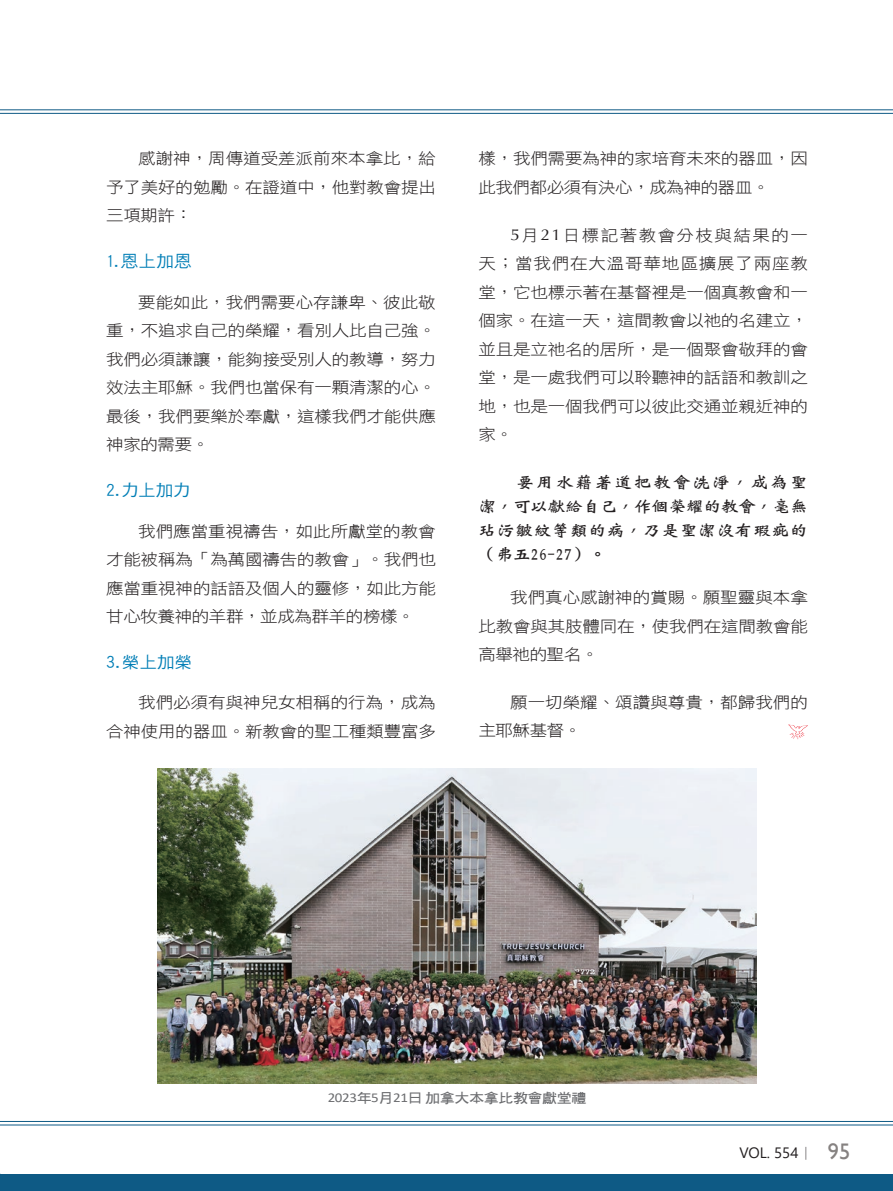
<style>
.page{position:relative;width:893px;height:1191px;background:#fff}
.page>*{position:absolute;margin:0;border:0;box-sizing:border-box;transform-origin:0 0}
.Normal經文{font:16.2px/24px "DF Wei Bei W7 WIN BF";letter-spacing:.02em;color:#231f20;text-align:justify;scale:1.11 1}
.小標{font:16.2px "DF Hei W5 WIN BF";letter-spacing:.01em;color:#007eb6;scale:1.08 1}
.t1{font:15.75px/28.5px "DF Hei W3 WIN BF";letter-spacing:-.01em;color:#231f20;text-align:justify;scale:1.11 1}
.t2{font:15px "Segoe UI";color:#231f20}
.圖說_大{font:13.5px "DF Hei W7 WIN BF";letter-spacing:-.025em;color:#6c6d70;scale:1.11 1}
.s1{font-family:"Optima"}
.s2{font-family:"Calibri"}
.s3{font-family:"Adobe Ming Std";font-weight:300}
.s4{font-family:"Gill Sans";font-size:22.5px;color:#868281}
</style>
<div class="page">
<hr style="left:0;top:109px;width:893px;height:1px;background:#0e5a85">
<hr style="left:0;top:113px;width:893px;height:1px;background:#0e5a85">
<hr style="left:0;top:1121px;width:893px;height:1px;background:#0e5a85">
<hr style="left:0;top:1124px;width:893px;height:1px;background:#0e5a85">
<div style="left:0;top:1174px;width:893px;height:17px;background:#0e5a85"></div>
<img style="left:158px;top:768px;width:598px;height:315px">
<svg style="left:788px;top:724px;width:20px;height:15px"></svg>
<p class="t1" style="left:106px;top:144px;width:298px;text-indent:32px">感謝神，周傳道受差派前來本拿比，給予了美好的勉勵。在證道中，他對教會提出三項期許：</p>
<p class="小標" style="left:106px;top:253px;width:80px">1.恩上加恩</p>
<p class="t1" style="left:106px;top:288px;width:298px;text-indent:32px">要能如此，我們需要心存謙卑、彼此敬重，不追求自己的榮耀，看別人比自己強。我們必須謙讓，能夠接受別人的教導，努力效法主耶穌。我們也當保有一顆清潔的心。最後，我們要樂於奉獻，這樣我們才能供應神家的需要。</p>
<p class="小標" style="left:106px;top:482px;width:80px">2.力上加力</p>
<p class="t1" style="left:106px;top:516px;width:298px;text-indent:32px">我們應當重視禱告，如此所獻堂的教會才能被稱為「為萬國禱告的教會」。我們也應當重視神的話語及個人的靈修，如此方能甘心牧養神的羊群，並成為群羊的榜樣。</p>
<p class="小標" style="left:106px;top:654px;width:81px">3.榮上加榮</p>
<p class="t1" style="left:106px;top:688px;width:298px;text-align:right">我們必須有與神兒女相稱的行為，成為<br>合神使用的器皿。新教會的聖工種類豐富多</p>
<p class="t1" style="left:478px;top:144px;width:298px">樣，我們需要為神的家培育未來的器皿，因此我們都必須有決心，成為神的器皿。</p>
<p class="t1" style="left:478px;top:221px;width:298px;text-indent:32px"><span class="s1">5</span>月<span class="s1">21</span>日標記著教會分枝與結果的一天；當我們在大溫哥華地區擴展了兩座教堂，它也標示著在基督裡是一個真教會和一個家。在這一天，這間教會以祂的名建立，並且是立祂名的居所，是一個聚會敬拜的會堂，是一處我們可以聆聽神的話語和教訓之地，也是一個我們可以彼此交通並親近神的家。</p>
<p class="Normal經文" style="left:478px;top:470px;width:298px;text-indent:38px">要用水藉著道把教會洗淨，成為聖潔，可以獻給自己，作個榮耀的教會，毫無玷污皺紋等類的病，乃是聖潔沒有瑕疵的（弗五26-27）。</p>
<p class="t1" style="left:478px;top:583px;width:298px;text-indent:32px">我們真心感謝神的賞賜。願聖靈與本拿比教會與其肢體同在，使我們在這間教會能高舉祂的聖名。</p>
<p class="t1" style="left:478px;top:687px;width:298px;text-indent:32px">願一切榮耀、頌讚與尊貴，都歸我們的主耶穌基督。</p>
<p class="圖說_大" style="left:328px;top:1091px;width:235px"><span class="s2">2023</span>年<span class="s2">5</span>月<span class="s2">21</span>日加拿大本拿比教會獻堂禮</p>
<p class="t2" style="left:739px;top:1138px;width:112px">VOL. 554<span class="s3">｜</span> <span class="s4">95</span></p>
</div>
